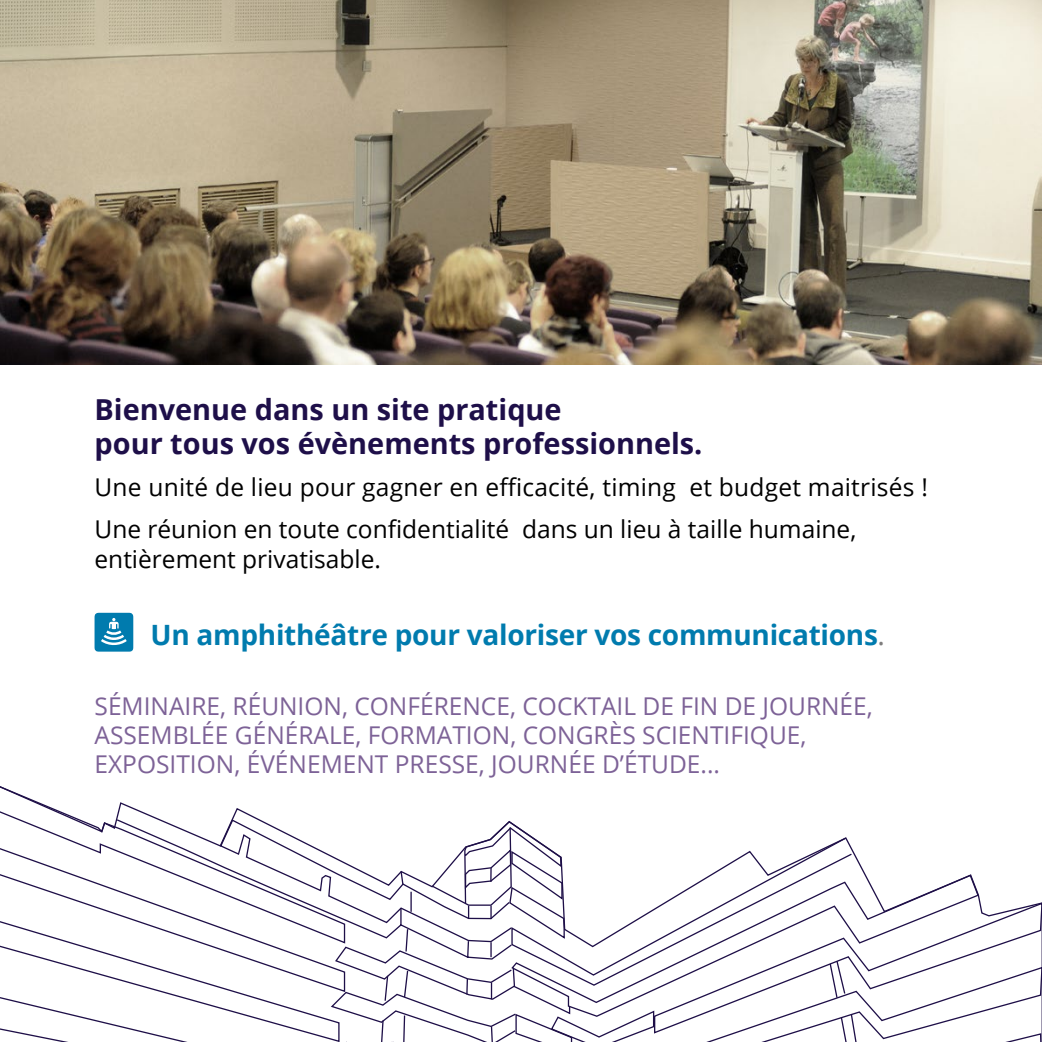
<style>
.page{position:relative;width:1042px;height:1042px;background:#fff}
.page>*{position:absolute;margin:0;border:0;box-sizing:border-box;transform-origin:0 0}
.t1{font:700 28.88px/34.6px "Open Sans";color:#1e0f49}
.t2{font:700 28px "Open Sans";letter-spacing:-.01em;color:#007bae}
.t3{font:24.5px/29.4px "Open Sans";color:#7d6297}
.t4{font:24.5px/42px "Open Sans";color:#000}
.s1{font-weight:400;color:#7e7d7d}
</style>
<div class="page">
<svg style="left:0;top:786px;width:257px;height:32px"></svg>
<svg style="left:0;top:818px;width:1042px;height:224px"></svg>
<svg style="left:115px;top:818px;width:677px;height:224px"></svg>
<svg style="left:95px;top:613px;width:38px;height:38px"></svg>
<img style="left:0;top:0;width:1042px;height:365px">
<p class="t1" style="left:95px;top:391px;width:609px">Bienvenue dans un site pratique<br>pour tous vos évènements professionnels.</p>
<p class="t4" style="left:95px;top:466px;width:835px">Une unité de lieu pour gagner en efficacité, timing et budget maitrisés !<br>Une réunion en toute confidentialité dans un lieu à taille humaine,</p>
<p class="t4" style="left:95px;top:537px;width:288px">entièrement privatisable.</p>
<p class="t2" style="left:151px;top:615px;width:736px">Un amphithéâtre pour valoriser vos communications<span class="s1">.</span></p>
<p class="t3" style="left:95px;top:690px;width:780px">SÉMINAIRE, RÉUNION, CONFÉRENCE, COCKTAIL DE FIN DE JOURNÉE,<br>ASSEMBLÉE GÉNÉRALE, FORMATION, CONGRÈS SCIENTIFIQUE,<br>EXPOSITION, ÉVÉNEMENT PRESSE, JOURNÉE D’ÉTUDE...</p>
</div>
